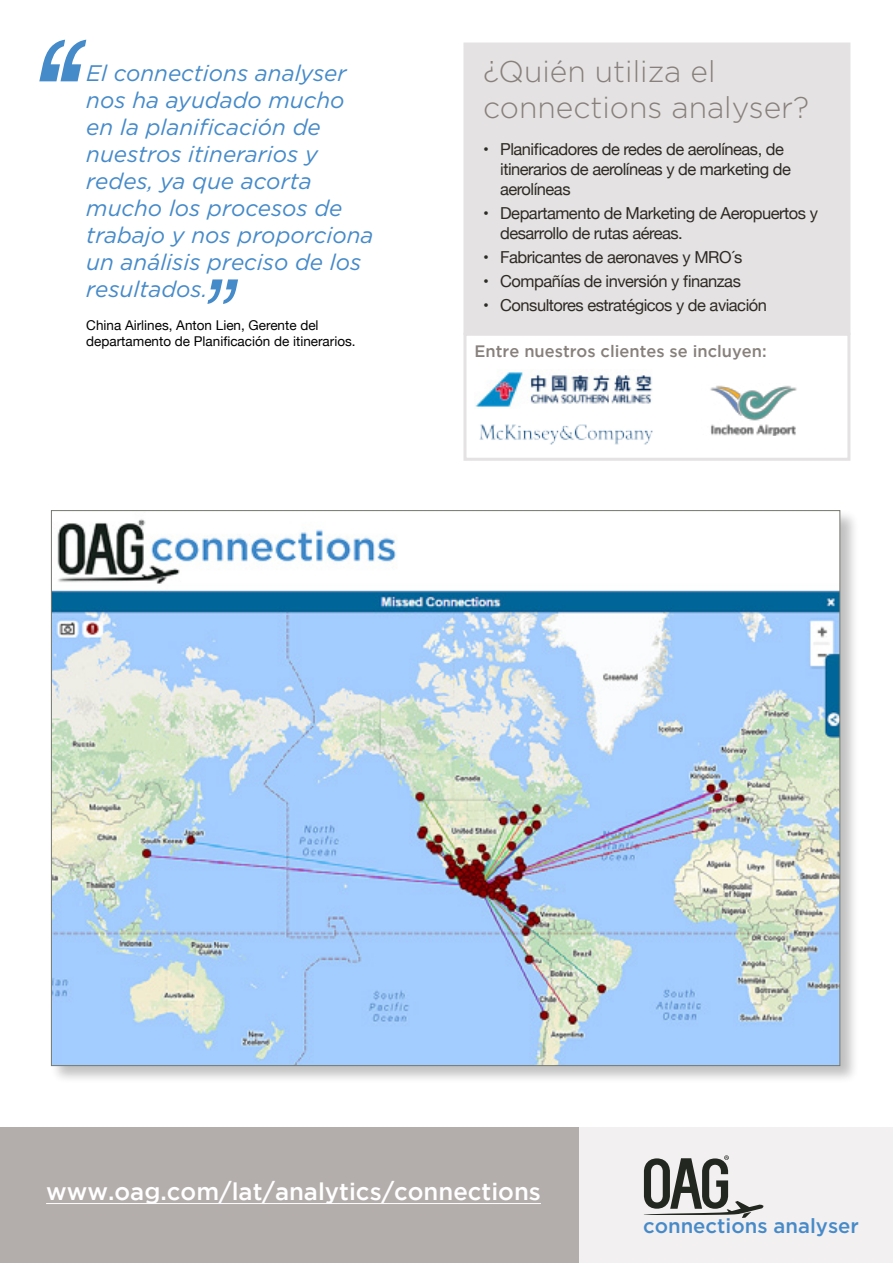
<style>
.page{position:relative;width:893px;height:1263px;background:#fff}
.page>*{position:absolute;margin:0;border:0;box-sizing:border-box;transform-origin:0 0}
.t1{font:300 30px/36px "Gotham";color:#87807c}
.t2{font:500 24px "Gotham";color:#fff}
.t3{font:italic 22.5px/27px "Gotham";color:#458ac9}
.t4{font:500 20.4px "Gotham";color:#478ac9}
.t5{font:16.5px/19.8px "Helvetica Neue";letter-spacing:-.03em;color:#2e2a25}
.t6{font:500 16.5px "Gotham";color:#87807c}
.t7{font:13.5px/16.2px "Helvetica Neue";color:#000}
</style>
<div class="page">
<div style="left:579px;top:1127px;width:314px;height:136px;background:#f2f0f0"></div>
<img style="left:710px;top:385px;width:87px;height:51px">
<img style="left:479px;top:424px;width:174px;height:21px">
<div style="left:50px;top:509px;width:809px;height:575px;background:#000;opacity:.25"></div>
<img style="left:53px;top:512px;width:785px;height:552px">
<img style="left:475px;top:371px;width:178px;height:37px">
<svg style="left:39px;top:40px;width:47px;height:41px"></svg>
<svg style="left:207px;top:279px;width:31px;height:25px"></svg>
<div style="left:463px;top:43px;width:387px;height:292px;background:#e4e2e2"></div>
<div style="left:463px;top:333px;width:387px;height:128px;border:3px solid #e4e2e2"></div>
<svg style="left:644px;top:1155px;width:120px;height:63px"></svg>
<div style="left:0;top:1127px;width:579px;height:136px;background:#b3aeac"></div>
<hr style="left:46px;top:1203px;width:495px;height:1px;background:#fff">
<h3 class="t3" style="left:86px;top:59px;width:289px">El connections analyser nos ha ayudado mucho en la planificación de nuestros itinerarios y redes, ya que acorta mucho los procesos de trabajo y nos proporciona un análisis preciso de los resultados.</h3>
<p class="t7" style="left:86px;top:318px;width:271px">China Airlines, Anton Lien, Gerente del departamento de Planificación de itinerarios.</p>
<h1 class="t1" style="left:483px;top:53px;width:328px">¿Quién utiliza el connections analyser?</h1>
<p class="t5" style="left:500px;top:140px;width:292px;text-indent:-17px">• Planificadores de redes de aerolíneas, de itinerarios de aerolíneas y de marketing de aerolíneas</p>
<p class="t5" style="left:500px;top:204px;width:319px;text-indent:-17px">• Departamento de Marketing de Aeropuertos y desarrollo de rutas aéreas.</p>
<p class="t5" style="left:483px;top:248px;width:261px">• Fabricantes de aeronaves y MRO´s</p>
<p class="t5" style="left:483px;top:272px;width:259px">• Compañías de inversión y finanzas</p>
<p class="t5" style="left:483px;top:296px;width:285px">• Consultores estratégicos y de aviación</p>
<p class="t6" style="left:475px;top:342px;width:294px">Entre nuestros clientes se incluyen:</p>
<h2 class="t2" style="left:46px;top:1177px;width:496px">www.oag.com/lat/analytics/connections</h2>
<p class="t4" style="left:643px;top:1214px;width:217px">connections analyser</p>
</div>
